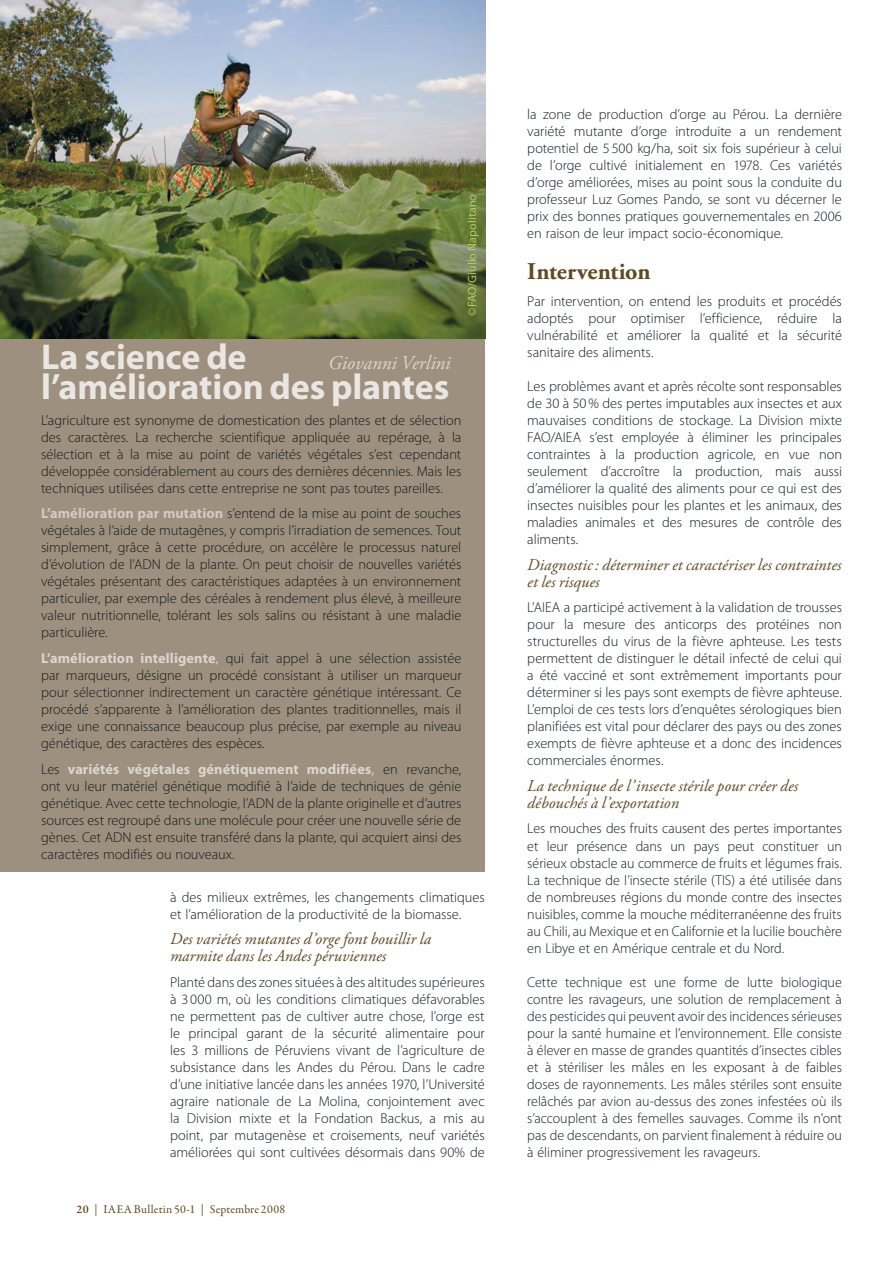
<style>
.page{position:relative;width:893px;height:1263px;background:#fff}
.page>*{position:absolute;margin:0;border:0;box-sizing:border-box;transform-origin:0 0}
.t1{font:700 36px "Myriad Pro";letter-spacing:-.005em;color:#eae6e2}
.t2{font:700 24px "Adobe Garamond Pro";color:#5f4a26}
.t3{font:italic 19.5px "Adobe Garamond Pro";color:#ddd5d0}
.t4{font:italic 16.5px/17px "Adobe Garamond Pro";letter-spacing:.005em;color:#5f4a26}
.t5{font:300 14.4px/17px "Myriad Pro";color:#141b1e;text-align:justify}
.t6{font:12px "Garamond Premr Pro";letter-spacing:.015em;color:#5f4a26}
.t7{font:12px "Myriad Pro";letter-spacing:.005em;color:#b9c964}
.s1{font-weight:700;color:#d3cac5}
.s2{font-weight:700;color:#ddd5d0}
.s3{font-weight:400;color:#ddd5d0}
.s4{font-weight:600}
</style>
<div class="page">
<div style="left:0;top:0;width:485px;height:872px;background:#9d907e"></div>
<img style="left:0;top:0;width:486px;height:339px">
<p class="t7" style="left:467px;top:316px;width:123px;rotate:-90deg">©FAO/Giulio Napolitano</p>
<h1 class="t1" style="left:41px;top:343px;width:207px">La science de</h1>
<h3 class="t3" style="left:328px;top:355px;width:124px">Giovanni Verlini</h3>
<h1 class="t1" style="left:41px;top:373px;width:410px">l’amélioration des plantes</h1>
<p class="t5" style="left:41px;top:413px;width:422px">L’agriculture est synonyme de domestication des plantes et de sélection des caractères. La recherche scientifique appliquée au repérage, à la sélection et à la mise au point de variétés végétales s’est cependant développée considérablement au cours des dernières décennies. Mais les techniques utilisées dans cette entreprise ne sont pas toutes pareilles.</p>
<p class="t5" style="left:41px;top:506px;width:422px"><span class="s1">L’amélioration par mutation</span> s’entend de la mise au point de souches végétales à l’aide de mutagènes, y compris l’irradiation de semences. Tout simplement, grâce à cette procédure, on accélère le processus naturel d’évolution de l’ADN de la plante. On peut choisir de nouvelles variétés végétales présentant des caractéristiques adaptées à un environnement particulier, par exemple des céréales à rendement plus élevé, à meilleure valeur nutritionnelle, tolérant les sols salins ou résistant à une maladie particulière.</p>
<p class="t5" style="left:41px;top:651px;width:422px"><span class="s2">L’amélioration intelligente</span><span class="s3">,</span> qui fait appel à une sélection assistée par marqueurs, désigne un procédé consistant à utiliser un marqueur pour sélectionner indirectement un caractère génétique intéressant. Ce procédé s’apparente à l’amélioration des plantes traditionnelles, mais il exige une connaissance beaucoup plus précise, par exemple au niveau génétique, des caractères des espèces.</p>
<p class="t5" style="left:41px;top:761px;width:422px">Les <span class="s2">variétés végétales génétiquement modifiées</span><span class="s3">,</span> en revanche, ont vu leur matériel génétique modifié à l’aide de techniques de génie génétique. Avec cette technologie, l’ADN de la plante originelle et d’autres sources est regroupé dans une molécule pour créer une nouvelle série de gènes. Cet ADN est ensuite transféré dans la plante, qui acquiert ainsi des caractères modifiés ou nouveaux.</p>
<p class="t5" style="left:170px;top:889px;width:316px">à des milieux extrêmes, les changements climatiques et l’amélioration de la productivité de la biomasse.</p>
<p class="t4" style="left:170px;top:932px;width:263px">Des variétés mutantes d’orge font bouillir la marmite dans les Andes péruviennes</p>
<p class="t5" style="left:170px;top:974px;width:316px">Planté dans des zones situées à des altitudes supérieures à 3 000 m, où les conditions climatiques défavorables ne permettent pas de cultiver autre chose, l’orge est le principal garant de la sécurité alimentaire pour les 3 millions de Péruviens vivant de l’agriculture de subsistance dans les Andes du Pérou. Dans le cadre d’une initiative lancée dans les années 1970, l’Université agraire nationale de La Molina, conjointement avec la Division mixte et la Fondation Backus, a mis au point, par mutagenèse et croisements, neuf variétés améliorées qui sont cultivées désormais dans 90% de</p>
<p class="t6" style="left:77px;top:1204px;width:210px"><span class="s4">20</span> | IAEA Bulletin 50-1 | Septembre 2008</p>
<p class="t5" style="left:527px;top:107px;width:316px">la zone de production d’orge au Pérou. La dernière variété mutante d’orge introduite a un rendement potentiel de 5 500 kg/ha, soit six fois supérieur à celui de l’orge cultivé initialement en 1978. Ces variétés d’orge améliorées, mises au point sous la conduite du professeur Luz Gomes Pando, se sont vu décerner le prix des bonnes pratiques gouvernementales en 2006 en raison de leur impact socio-économique.</p>
<h2 class="t2" style="left:527px;top:262px;width:125px">Intervention</h2>
<p class="t5" style="left:527px;top:294px;width:316px">Par intervention, on entend les produits et procédés adoptés pour optimiser l’efficience, réduire la vulnérabilité et améliorer la qualité et la sécurité sanitaire des aliments.</p>
<p class="t5" style="left:527px;top:379px;width:316px">Les problèmes avant et après récolte sont responsables de 30 à 50 % des pertes imputables aux insectes et aux mauvaises conditions de stockage. La Division mixte FAO/AIEA s’est employée à éliminer les principales contraintes à la production agricole, en vue non seulement d’accroître la production, mais aussi d’améliorer la qualité des aliments pour ce qui est des insectes nuisibles pour les plantes et les animaux, des maladies animales et des mesures de contrôle des aliments.</p>
<p class="t4" style="left:527px;top:558px;width:316px">Diagnostic : déterminer et caractériser les contraintes et les risques</p>
<p class="t5" style="left:527px;top:600px;width:316px">L’AIEA a participé activement à la validation de trousses pour la mesure des anticorps des protéines non structurelles du virus de la fièvre aphteuse. Les tests permettent de distinguer le détail infecté de celui qui a été vacciné et sont extrêmement importants pour déterminer si les pays sont exempts de fièvre aphteuse.<br>L’emploi de ces tests lors d’enquêtes sérologiques bien planifiées est vital pour déclarer des pays ou des zones exempts de fièvre aphteuse et a donc des incidences commerciales énormes.</p>
<p class="t4" style="left:527px;top:779px;width:272px">La technique de l’insecte stérile pour créer des débouchés à l’exportation</p>
<p class="t5" style="left:527px;top:821px;width:316px">Les mouches des fruits causent des pertes importantes et leur présence dans un pays peut constituer un sérieux obstacle au commerce de fruits et légumes frais.<br>La technique de l’insecte stérile (TIS) a été utilisée dans de nombreuses régions du monde contre des insectes nuisibles, comme la mouche méditerranéenne des fruits au Chili, au Mexique et en Californie et la lucilie bouchère en Libye et en Amérique centrale et du Nord.</p>
<p class="t5" style="left:527px;top:974px;width:316px">Cette technique est une forme de lutte biologique contre les ravageurs, une solution de remplacement à des pesticides qui peuvent avoir des incidences sérieuses pour la santé humaine et l’environnement. Elle consiste à élever en masse de grandes quantités d’insectes cibles et à stériliser les mâles en les exposant à de faibles doses de rayonnements. Les mâles stériles sont ensuite relâchés par avion au-dessus des zones infestées où ils s’accouplent à des femelles sauvages. Comme ils n’ont pas de descendants, on parvient finalement à réduire ou à éliminer progressivement les ravageurs.</p>
</div>
